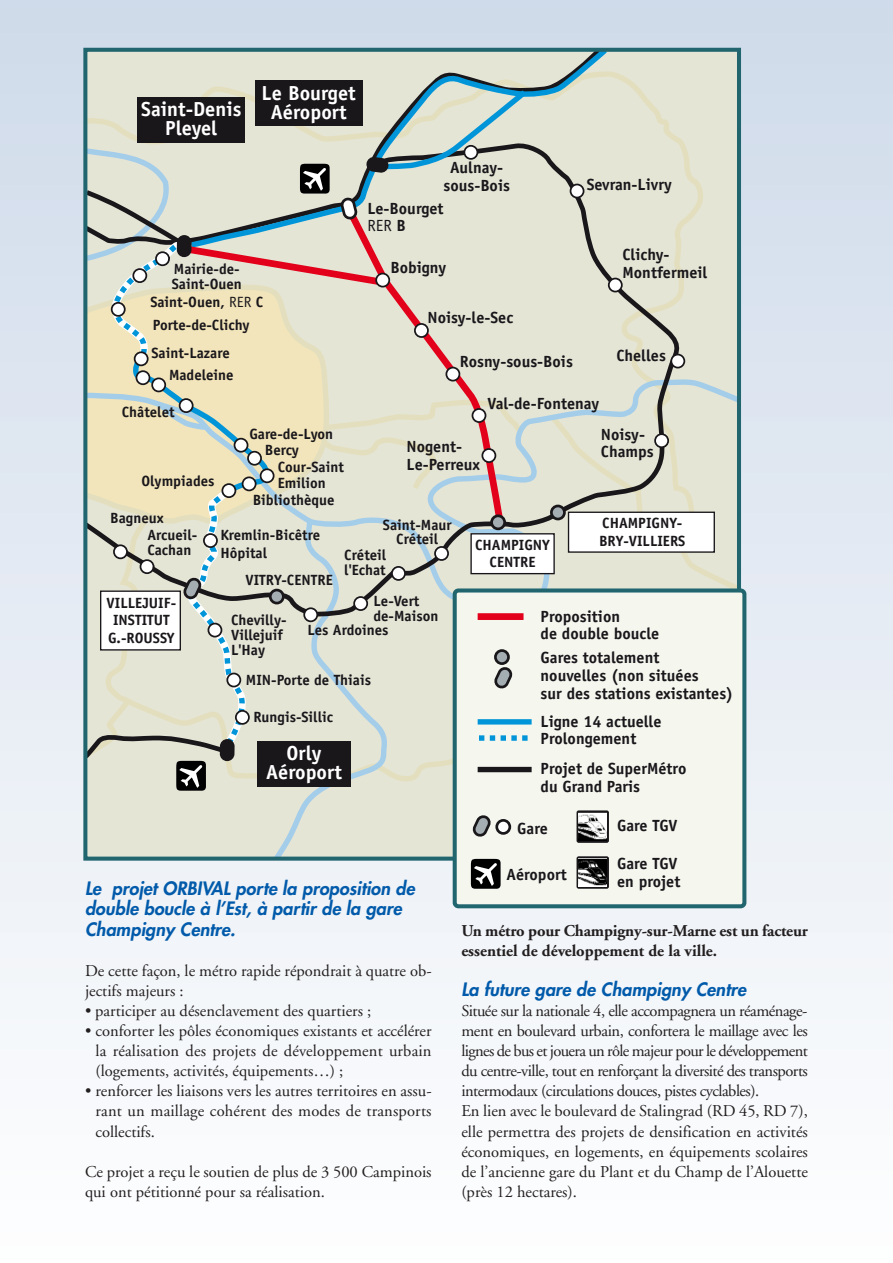
<style>
.page{position:relative;width:893px;height:1263px;background:#fff}
.page>*{position:absolute;margin:0;border:0;box-sizing:border-box;transform-origin:0 0}
.t1{font:700 20.4px/18.9px "Officina Sans";color:#fff;text-align:center}
.t2{font:italic 800 18px/20.1px "Futura";letter-spacing:.005em;color:#015aaa}
.t3{font:16.5px/20.1px "Adobe Garamond";letter-spacing:-.025em;color:#231f20}
.t4{font:16.5px/20.1px "Adobe Garamond";color:#231f20}
.t5{font:700 16.5px/20.1px "Adobe Garamond";letter-spacing:-.01em;color:#231f20}
.t6{font:700 16.2px/17.5px "Officina Sans";color:#1a171b}
.t7{font:700 14.85px/17.5px "Officina Sans";color:#1a171b}
.s1{font-weight:400}
</style>
<div class="page">
<div style="left:0;top:0;width:893px;height:1263px;background:linear-gradient(to bottom,#cedae9,#fdfefe)"></div>
<svg style="left:610px;top:67px;width:133px;height:310px;background:#daddd0"></svg>
<svg style="left:684px;top:377px;width:60px;height:211px;background:#d4dace"></svg>
<svg style="left:80px;top:44px;width:525px;height:43px;background:#cbd5ce"></svg>
<svg style="left:532px;top:144px;width:152px;height:444px;background:#ddddcf"></svg>
<svg style="left:186px;top:45px;width:424px;height:205px;background:#cbd4ca"></svg>
<div style="left:255px;top:80px;width:107px;height:46px;background:#1a171b"></div>
<div style="left:570px;top:184px;width:14px;height:14px;background:#fff;border-radius:50%"></div>
<div style="left:570px;top:184px;width:14px;height:14px;border:2px solid #1a171b;border-radius:50%"></div>
<div style="left:609px;top:278px;width:13px;height:14px;background:#fff;border-radius:50%"></div>
<div style="left:608px;top:278px;width:15px;height:14px;border:2px solid #1a171b;border-radius:50%"></div>
<div style="left:671px;top:355px;width:13px;height:13px;background:#fff;border-radius:50%"></div>
<div style="left:670px;top:354px;width:15px;height:14px;border:2px solid #1a171b;border-radius:50%"></div>
<div style="left:655px;top:434px;width:13px;height:13px;background:#fff;border-radius:50%"></div>
<div style="left:654px;top:433px;width:15px;height:15px;border:2px solid #1a171b;border-radius:50%"></div>
<div style="left:551px;top:506px;width:13px;height:13px;background:#a3adb2;border-radius:50%"></div>
<div style="left:550px;top:505px;width:16px;height:15px;border:3px solid #1a171b;border-radius:50%"></div>
<div style="left:471px;top:534px;width:83px;height:40px;background:#fff"></div>
<div style="left:470px;top:533px;width:85px;height:41px;border:1px solid #1a171b"></div>
<div style="left:568px;top:512px;width:146px;height:40px;background:#fff"></div>
<div style="left:568px;top:512px;width:147px;height:41px;border:1px solid #1a171b"></div>
<div style="left:455px;top:590px;width:289px;height:316px;background:#f5f7ef;border-radius:4px"></div>
<div style="left:453px;top:588px;width:293px;height:320px;border:4px solid #21666f;border-radius:4px"></div>
<svg style="left:80px;top:87px;width:452px;height:802px;background:#d3d3c6"></svg>
<svg style="left:576px;top:810px;width:33px;height:33px"></svg>
<img style="left:579px;top:813px;width:28px;height:27px">
<svg style="left:576px;top:856px;width:33px;height:33px"></svg>
<img style="left:579px;top:859px;width:28px;height:27px">
<p class="t1" style="left:141px;top:101px;width:102px">Saint-Denis<br>Pleyel</p>
<p class="t1" style="left:262px;top:86px;width:96px">Le Bourget<br>Aéroport</p>
<p class="t7" style="left:172px;top:263px;width:72px;line-height:14.9px">Mairie-de-<br>Saint-Ouen</p>
<p class="t7" style="left:150px;top:294px;width:114px">Saint-Ouen, <span class="s1">RER</span> C</p>
<p class="t7" style="left:153px;top:317px;width:98px">Porte-de-Clichy</p>
<p class="t7" style="left:169px;top:368px;width:66px">Madeleine</p>
<p class="t7" style="left:122px;top:404px;width:54px">Châtelet</p>
<p class="t7" style="left:152px;top:345px;width:80px">Saint-Lazare</p>
<p class="t7" style="left:141px;top:474px;width:75px">Olympiades</p>
<p class="t7" style="left:265px;top:427px;width:70px;line-height:15.5px;text-indent:-16px">Gare-de-Lyon<br>Bercy</p>
<p class="t7" style="left:278px;top:459px;width:68px">Cour-Saint</p>
<p class="t7" style="left:278px;top:476px;width:50px">Emilion</p>
<p class="t7" style="left:253px;top:492px;width:83px">Bibliothèque</p>
<p class="t6" style="left:443px;top:160px;width:68px;text-align:center">Aulnay&shy;sous-Bois</p>
<p class="t6" style="left:367px;top:201px;width:78px">Le-Bourget<br><span class="s1">RER</span> B</p>
<p class="t6" style="left:390px;top:260px;width:57px">Bobigny</p>
<p class="t6" style="left:427px;top:310px;width:87px">Noisy-le-Sec</p>
<p class="t6" style="left:460px;top:354px;width:115px">Rosny-sous-Bois</p>
<p class="t6" style="left:587px;top:177px;width:87px">Sevran-Livry</p>
<p class="t6" style="left:622px;top:247px;width:86px">Clichy-<br>Montfermeil</p>
<p class="t6" style="left:616px;top:348px;width:51px">Chelles</p>
<p class="t6" style="left:488px;top:396px;width:113px">Val-de-Fontenay</p>
<p class="t6" style="left:601px;top:427px;width:46px">Noisy-</p>
<p class="t6" style="left:407px;top:439px;width:57px">Nogent-</p>
<p class="t6" style="left:601px;top:444px;width:54px">Champs</p>
<p class="t6" style="left:407px;top:457px;width:75px">Le-Perreux</p>
<p class="t7" style="left:110px;top:511px;width:55px">Bagneux</p>
<p class="t7" style="left:383px;top:517px;width:70px">Saint-Maur</p>
<p class="t7" style="left:220px;top:528px;width:101px">Kremlin-Bicêtre<br>Hôpital</p>
<p class="t7" style="left:147px;top:528px;width:52px">Arcueil-</p>
<p class="t7" style="left:396px;top:532px;width:44px">Créteil</p>
<p class="t7" style="left:147px;top:542px;width:45px">Cachan</p>
<p class="t7" style="left:344px;top:548px;width:44px;line-height:14.9px">Créteil l'Echat</p>
<p class="t7" style="left:245px;top:573px;width:89px">VITRY-CENTRE</p>
<p class="t7" style="left:107px;top:595px;width:71px;text-align:center">VILLEJUIF-<br>INSTITUT<br>G.-ROUSSY</p>
<p class="t7" style="left:373px;top:595px;width:66px;line-height:14.9px">Le-Vert de-Maison</p>
<p class="t7" style="left:231px;top:614px;width:57px;line-height:14.9px">Chevilly-<br>Villejuif<br>L'Hay</p>
<p class="t7" style="left:246px;top:673px;width:127px">MIN-Porte de Thiais</p>
<p class="t7" style="left:253px;top:709px;width:81px">Rungis-Sillic</p>
<p class="t7" style="left:307px;top:622px;width:83px">Les Ardoines</p>
<p class="t1" style="left:266px;top:745px;width:77px">Orly<br>Aéroport</p>
<p class="t2" style="left:85px;top:880px;width:331px">Le projet ORBIVAL porte la proposition de double boucle à l’Est, à partir de la gare<br>Champigny Centre.</p>
<p class="t4" style="left:85px;top:962px;width:348px">De cette façon, le métro rapide répondrait à quatre ob&shy;jectifs majeurs :</p>
<p class="t4" style="left:85px;top:1002px;width:288px">• participer au désenclavement des quartiers ;</p>
<p class="t4" style="left:96px;top:1022px;width:338px;text-align:justify;text-indent:-10px">• conforter les pôles économiques existants et accélérer la réalisation des projets de développement urbain (logements, activités, équipements…) ;</p>
<p class="t4" style="left:96px;top:1082px;width:338px;text-align:justify;text-indent:-10px">• renforcer les liaisons vers les autres territoires en assu&shy;rant un maillage cohérent des modes de transports collectifs.</p>
<p class="t4" style="left:85px;top:1163px;width:348px">Ce projet a reçu le soutien de plus de 3 500 Campinois qui ont pétitionné pour sa réalisation.</p>
<p class="t7" style="left:475px;top:537px;width:76px;text-align:center">CHAMPIGNY<br>CENTRE</p>
<p class="t7" style="left:599px;top:515px;width:88px">CHAMPIGNY-<br>BRY-VILLIERS</p>
<p class="t6" style="left:541px;top:609px;width:120px">Proposition<br>de double boucle</p>
<p class="t6" style="left:541px;top:650px;width:194px">Gares totalement<br>nouvelles (non situées<br>sur des stations existantes)</p>
<p class="t6" style="left:541px;top:714px;width:122px">Ligne 14 actuelle<br>Prolongement</p>
<p class="t6" style="left:541px;top:761px;width:147px">Projet de SuperMétro du Grand Paris</p>
<p class="t6" style="left:517px;top:821px;width:32px">Gare</p>
<p class="t6" style="left:617px;top:818px;width:62px">Gare TGV</p>
<p class="t6" style="left:617px;top:856px;width:65px">Gare TGV en projet</p>
<p class="t6" style="left:506px;top:867px;width:62px">Aéroport</p>
<p class="t5" style="left:461px;top:922px;width:348px">Un métro pour Champigny-sur-Marne est un facteur essentiel de développement de la ville.</p>
<p class="t2" style="left:461px;top:980px;width:286px">La future gare de Champigny Centre</p>
<p class="t3" style="left:461px;top:1002px;width:348px">Située sur la nationale 4, elle accompagnera un réaménage&shy;ment en boulevard urbain, confortera le maillage avec les lignes de bus et jouera un rôle majeur pour le développement du centre-ville, tout en renforçant la diversité des transports intermodaux (circulations douces, pistes cyclables).<br>En lien avec le boulevard de Stalingrad (RD 45, RD 7), elle permettra des projets de densification en activités économiques, en logements, en équipements scolaires de l’ancienne gare du Plant et du Champ de l’Alouette (près 12 hectares).</p>
</div>
